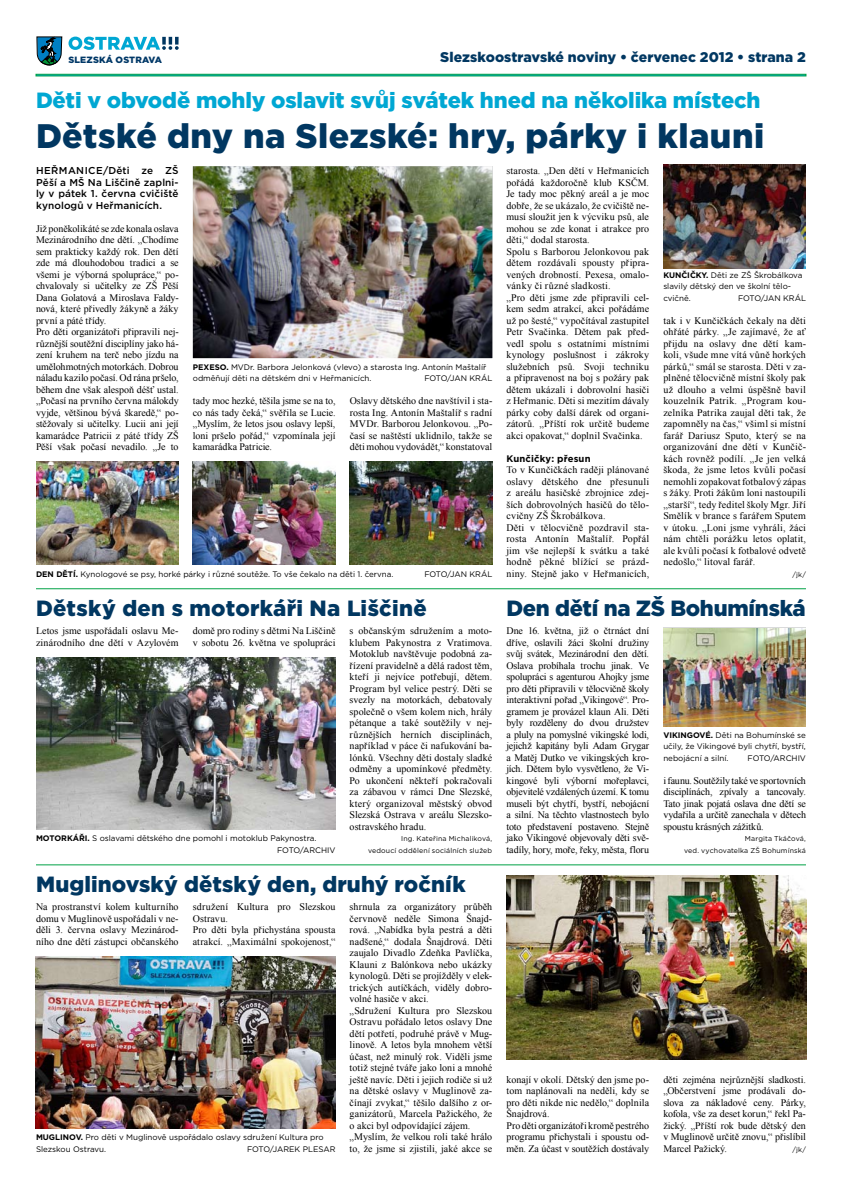
<style>
.page{position:relative;width:842px;height:1191px;background:#fff}
.page>*{position:absolute;margin:0;border:0;box-sizing:border-box;transform-origin:0 0}
.t1{font:900 34px "Gotham";letter-spacing:.015em;color:#013761}
.t2{font:900 22px "Gotham";letter-spacing:.005em;color:#013761}
.t3{font:900 22px "Gotham";letter-spacing:-.01em;color:#00a7d3}
.t4{font:900 14px "Gotham";color:#013761}
.t5{font:10px/11.5px "Times New Roman";letter-spacing:.005em;color:#000}
.t6{font:500 10px/11.5px "Gotham";letter-spacing:.01em;color:#000;text-align:justify}
.t7{font:700 9.5px "Gotham";letter-spacing:.015em;color:#000}
.t8{font:900 9.1px "Gotham";letter-spacing:.015em;color:#003867}
.t9{font:8px/11.5px "Gotham";color:#000}
.t10{font:7px/11.5px "Gotham";letter-spacing:.02em;color:#000;text-align:right}
.s1{font-weight:700}
</style>
<div class="page">
<div style="left:36px;top:74px;width:770px;height:2px;background:#00a7d3;border:1px solid #00a146"></div>
<svg style="left:69px;top:37px;width:110px;height:13px"></svg>
<svg style="left:36px;top:36px;width:27px;height:30px"></svg>
<img style="left:193px;top:166px;width:299px;height:192px">
<img style="left:36px;top:657px;width:299px;height:173px">
<hr style="left:36px;top:588px;width:770px;height:1px;background:#00a146">
<img style="left:663px;top:628px;width:143px;height:98px">
<img style="left:663px;top:165px;width:143px;height:103px">
<img style="left:36px;top:956px;width:299px;height:173px">
<img style="left:36px;top:462px;width:143px;height:102px">
<img style="left:193px;top:462px;width:142px;height:102px">
<img style="left:350px;top:462px;width:142px;height:102px">
<hr style="left:36px;top:864px;width:770px;height:1px;background:#00a146">
<img style="left:506px;top:876px;width:300px;height:184px">
<p class="t8" style="left:69px;top:54px;width:95px">SLEZSKÁ OSTRAVA</p>
<h3 class="t4" style="left:440px;top:47px;width:367px">Slezskoostravské noviny • červenec 2012 • strana 2</h3>
<h2 class="t3" style="left:36px;top:85px;width:726px">Děti v obvodě mohly oslavit svůj svátek hned na několika místech</h2>
<h1 class="t1" style="left:36px;top:113px;width:730px">Dětské dny na Slezské: hry, párky i klauni</h1>
<p class="t6" style="left:36px;top:165px;width:144px">HEŘMANICE/Děti ze ZŠ Pěší a MŠ Na Liščině zaplni&shy;ly v pátek 1. června cvičiště kynologů v Heřmanicích.</p>
<p class="t5" style="left:36px;top:222px;width:144px">Již poněkolikáté se zde konala oslava Mezinárodního dne dětí. „Chodíme sem prakticky každý rok. Den dětí zde má dlouhodobou tradici a se všemi je výborná spolupráce,“ po&shy;chvalovaly si učitelky ze ZŠ Pěší Dana Golatová a Miroslava Faldy&shy;nová, které přivedly žákyně a žáky první a páté třídy.<br>Pro děti organizátoři připravili nej&shy;různější soutěžní disciplíny jako há&shy;zení kruhem na terč nebo jízdu na umělohmotných motorkách. Dobrou náladu kazilo počasí. Od rána pršelo, během dne však alespoň déšť ustal. „Počasí na prvního června málokdy vyjde, většinou bývá škaredě,“ po&shy;stěžovaly si učitelky. Lucii ani její kamarádce Patricii z páté třídy ZŠ Pěší však počasí nevadilo. „Je to</p>
<p class="t9" style="left:193px;top:361px;width:295px"><span class="s1">PEXESO.</span> MVDr. Barbora Jelonková (vlevo) a starosta Ing. Antonín Maštalíř odměňují děti na dětském dni v Heřmanicích.</p>
<p class="t9" style="left:424px;top:372px;width:69px">FOTO/JAN KRÁL</p>
<p class="t5" style="left:193px;top:395px;width:144px;text-align:justify">tady moc hezké, těšila jsme se na to, co nás tady čeká,“ svěřila se Lucie. „Myslím, že letos jsou oslavy lepší, loni pršelo pořád,“ vzpomínala její kamarádka Patricie.</p>
<p class="t5" style="left:350px;top:395px;width:144px;text-align:justify">Oslavy dětského dne navštívil i sta&shy;rosta Ing. Antonín Maštalíř s radní MVDr. Barborou Jelonkovou. „Po&shy;časí se naštěstí uklidnilo, takže se děti mohou vydovádět,“ konstatoval</p>
<p class="t9" style="left:36px;top:568px;width:359px"><span class="s1">DEN DĚTÍ.</span> Kynologové se psy, horké párky i různé soutěže. To vše čekalo na děti 1. června.</p>
<p class="t9" style="left:424px;top:568px;width:69px">FOTO/JAN KRÁL</p>
<h2 class="t2" style="left:36px;top:593px;width:392px">Dětský den s motorkáři Na Liščině</h2>
<p class="t5" style="left:36px;top:625px;width:144px">Letos jsme uspořádali oslavu Me&shy;zinárodního dne dětí v Azylovém</p>
<p class="t5" style="left:193px;top:625px;width:144px">domě pro rodiny s dětmi Na Liščině v sobotu 26. května ve spolupráci</p>
<p class="t5" style="left:350px;top:625px;width:144px;text-align:justify">s občanským sdružením a moto&shy;klubem Pakynostra z Vratimova.<br>Motoklub navštěvuje podobná za&shy;řízení pravidelně a dělá radost těm, kteří ji nejvíce potřebují, dětem.<br>Program byl velice pestrý. Děti se svezly na motorkách, debatovaly společně o všem kolem nich, hrály pétanque a také soutěžily v nej&shy;různějších herních disciplinách, například v páce či nafukování ba&shy;lónků. Všechny děti dostaly sladké odměny a upomínkové předměty.<br>Po ukončení někteří pokračovali za zábavou v rámci Dne Slezské, který organizoval městský obvod Slezská Ostrava v areálu Slezsko&shy;ostravského hradu.</p>
<p class="t10" style="left:368px;top:833px;width:126px">Ing. Kateřina Michaliková,<br>vedoucí oddělení sociálních služeb</p>
<p class="t9" style="left:277px;top:832px;width:60px;text-indent:-241px"><span class="s1">MOTORKÁŘI.</span> S oslavami dětského dne pomohl i motoklub Pakynostra.<br>FOTO/ARCHIV</p>
<h2 class="t2" style="left:36px;top:869px;width:431px">Muglinovský dětský den, druhý ročník</h2>
<p class="t5" style="left:36px;top:901px;width:144px;text-align:justify">Na prostranství kolem kulturního domu v Muglinově uspořádali v ne&shy;děli 3. června oslavy Mezinárod&shy;ního dne dětí zástupci občanského</p>
<p class="t5" style="left:193px;top:901px;width:144px">sdružení Kultura pro Slezskou<br>Ostravu.<br>Pro děti byla přichystána spousta atrakcí. „Maximální spokojenost,“</p>
<p class="t5" style="left:350px;top:901px;width:144px">shrnula za organizátory průběh červnově neděle Simona Šnajd&shy;rová. „Nabídka byla pestrá a děti nadšené,“ dodala Šnajdrová. Děti zaujalo Divadlo Zdeňka Pavlíčka, Klauni z Balónkova nebo ukázky kynologů. Děti se projížděly v elek&shy;trických autíčkách, viděly dobro&shy;volné hasiče v akci.<br>„Sdružení Kultura pro Slezskou Ostravu pořádalo letos oslavy Dne dětí potřetí, podruhé právě v Mug&shy;linově. A letos byla mnohem větší účast, než minulý rok. Viděli jsme totiž stejné tváře jako loni a mnohé ještě navíc. Děti i jejich rodiče si už na dětské oslavy v Muglinově za&shy;čínají zvykat,“ těšilo dalšího z or&shy;ganizátorů, Marcela Pažického, že o akci byl odpovídající zájem. „Myslím, že velkou roli také hrálo to, že jsme si zjistili, jaké akce se</p>
<p class="t9" style="left:36px;top:1131px;width:289px"><span class="s1">MUGLINOV.</span> Pro děti v Muglinově uspořádalo oslavy sdružení Kultura pro<br>Slezskou Ostravu.</p>
<p class="t9" style="left:247px;top:1143px;width:90px">FOTO/JAREK PLESAR</p>
<p class="t5" style="left:506px;top:165px;width:144px">starosta. „Den dětí v Heřmanicích pořádá každoročně klub KSČM.<br>Je tady moc pěkný areál a je moc dobře, že se ukázalo, že cvičiště ne&shy;musí sloužit jen k výcviku psů, ale mohou se zde konat i atrakce pro děti,“ dodal starosta.<br>Spolu s Barborou Jelonkovou pak dětem rozdávali spousty připra&shy;vených drobností. Pexesa, omalo&shy;vánky či různé sladkosti.<br>„Pro děti jsme zde připravili cel&shy;kem sedm atrakcí, akci pořádáme už po šesté,“ vypočítával zastupitel<br>Petr Svačinka. Dětem pak před&shy;vedl spolu s ostatními místními kynology poslušnost i zákroky služebních psů. Svoji techniku a připravenost na boj s požáry pak dětem ukázali i dobrovolní hasiči z Heřmanic. Děti si mezitím dávaly párky coby další dárek od organi&shy;zátorů. „Příští rok určitě budeme akci opakovat,“ doplnil Svačinka.</p>
<p class="t7" style="left:506px;top:452px;width:86px">Kunčičky: přesun</p>
<p class="t5" style="left:506px;top:464px;width:144px">To v Kunčičkách raději plánované oslavy dětského dne přesunuli z areálu hasičské zbrojnice zdej&shy;ších dobrovolných hasičů do tělo&shy;cvičny ZŠ Škrobálkova.<br>Děti v tělocvičně pozdravil sta&shy;rosta Antonín Maštalíř. Popřál jim vše nejlepší k svátku a také hodně pěkné blížící se prázd&shy;niny. Stejně jako v Heřmanicích,</p>
<p class="t9" style="left:663px;top:269px;width:141px"><span class="s1">KUNČIČKY.</span> Děti ze ZŠ Škrobálkova slavily dětský den ve školní tělo&shy;cvičně.</p>
<p class="t9" style="left:738px;top:292px;width:69px">FOTO/JAN KRÁL</p>
<p class="t5" style="left:663px;top:314px;width:144px;text-align:justify">tak i v Kunčičkách čekaly na děti ohřáté párky. „Je zajímavé, že ať přijdu na oslavy dne dětí kam&shy;koli, všude mne vítá vůně horkých párků,“ smál se starosta. Děti v za&shy;plněné tělocvičně místní školy pak už dlouho a velmi úspěšně bavil kouzelník Patrik. „Program kou&shy;zelníka Patrika zaujal děti tak, že zapomněly na čas,“ všiml si místní farář Dariusz Sputo, který se na organizování dne dětí v Kunčič&shy;kách rovněž podílí. „Je jen velká škoda, že jsme letos kvůli počasí nemohli zopakovat fotbalový zápas s žáky. Proti žákům loni nastoupili „starší“, tedy ředitel školy Mgr. Jiří Smělík v brance s farářem Sputem v útoku. „Loni jsme vyhráli, žáci nám chtěli porážku letos oplatit, ale kvůli počasí k fotbalové odvetě nedošlo,“ litoval farář.</p>
<p class="t10" style="left:792px;top:568px;width:15px">/jk/</p>
<h2 class="t2" style="left:506px;top:593px;width:300px">Den dětí na ZŠ Bohumínská</h2>
<p class="t5" style="left:506px;top:625px;width:144px;text-align:justify">Dne 16. května, již o čtrnáct dní dříve, oslavili žáci školní družiny svůj svátek, Mezinárodní den dětí.<br>Oslava probíhala trochu jinak. Ve spolupráci s agenturou Ahojky jsme pro děti připravili v tělocvičně školy interaktivní pořad „Vikingové“. Pro&shy;gramem je provázel klaun Ali. Děti byly rozděleny do dvou družstev a pluly na pomyslné vikingské lodi, jejichž kapitány byli Adam Grygar a Matěj Dutko ve vikingských kro&shy;jích. Dětem bylo vysvětleno, že Vi&shy;kingové byli výborní mořeplavci, objevitelé vzdálených území. K tomu museli být chytří, bystří, nebojácní a silní. Na těchto vlastnostech bylo toto představení postaveno. Stejně jako Vikingové objevovaly děti svě&shy;tadíly, hory, moře, řeky, města, floru</p>
<p class="t9" style="left:663px;top:729px;width:144px;text-align:justify"><span class="s1">VIKINGOVÉ.</span> Děti na Bohumínské se učily, že Vikingové byli chytří, bystří, nebojácní a silní.</p>
<p class="t9" style="left:748px;top:752px;width:60px">FOTO/ARCHIV</p>
<p class="t5" style="left:663px;top:774px;width:144px;text-align:justify">i faunu. Soutěžily také ve sportovních disciplínách, zpívaly a tancovaly.<br>Tato jinak pojatá oslava dne dětí se vydařila a určitě zanechala v dětech spoustu krásných zážitků.</p>
<p class="t10" style="left:684px;top:833px;width:123px">Margita Tkáčová,<br>ved. vychovatelka ZŠ Bohumínská</p>
<p class="t5" style="left:506px;top:1073px;width:144px">konají v okolí. Dětský den jsme po&shy;tom naplánovali na neděli, kdy se pro děti nikde nic nedělo,“ doplnila<br>Šnajdrová.<br>Pro děti organizátoři kromě pestrého programu přichystali i spoustu od&shy;měn. Za účast v soutěžích dostávaly</p>
<p class="t5" style="left:663px;top:1073px;width:144px;text-align:justify">děti zejména nejrůznější sladkosti. „Občerstvení jsme prodávali do&shy;slova za nákladové ceny. Párky, kofola, vše za deset korun,“ řekl Pa&shy;žický. „Příští rok bude dětský den v Muglinově určitě znovu,“ přislíbil Marcel Pažický.</p>
<p class="t10" style="left:792px;top:1143px;width:15px">/jk/</p>
</div>
